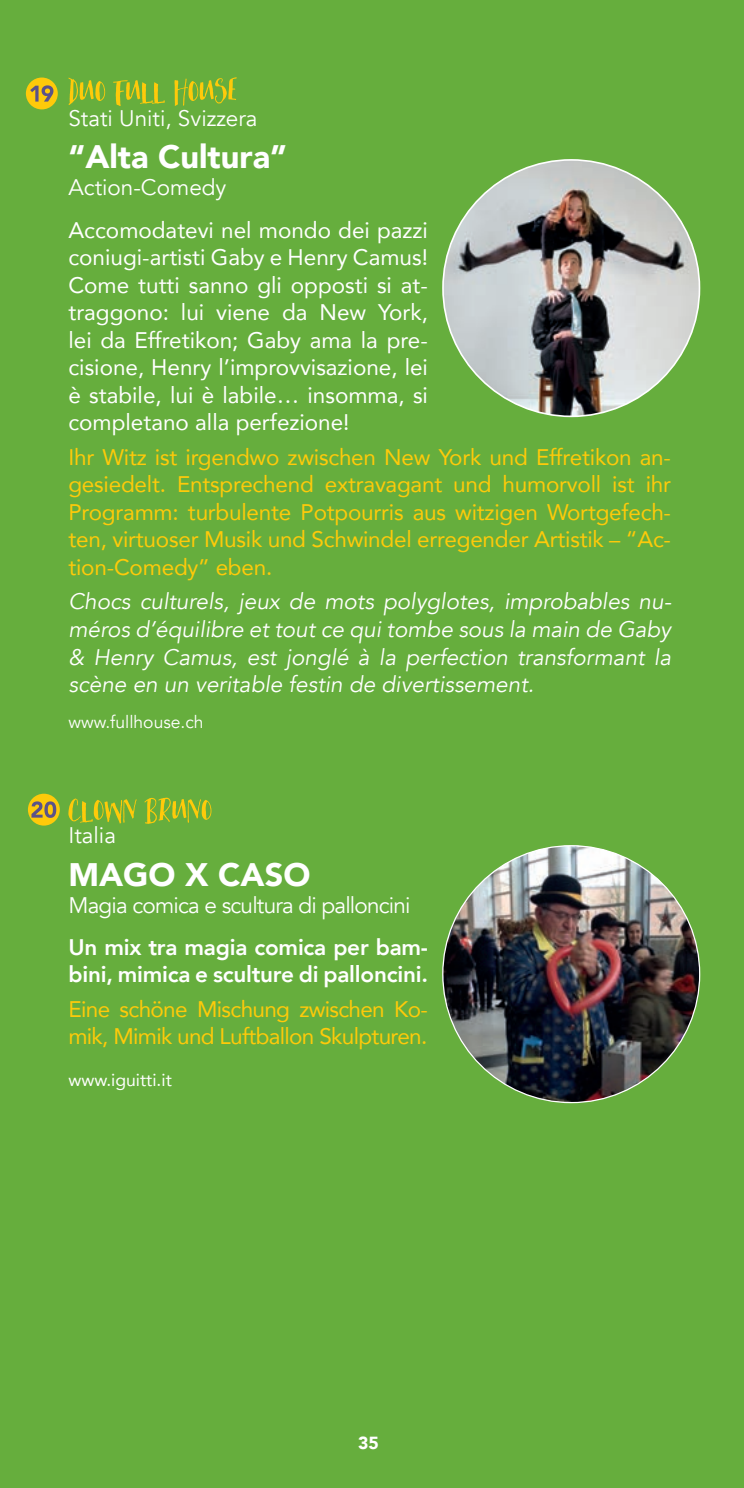
<style>
.page{position:relative;width:744px;height:1488px;background:#fff}
.page>*{position:absolute;margin:0;border:0;box-sizing:border-box;transform-origin:0 0}
.t1{font:900 32.5px "Avenir";color:#fff}
.t2{font:22.5px/27.5px "Avenir";letter-spacing:-.03em;color:#feca0a;text-align:justify}
.t3{font:22.5px/27.5px "Avenir";color:#fff;text-align:justify}
.t4{font:italic 22.5px/27.5px "Avenir";color:#fff;text-align:justify}
.t5{font:800 22.5px/27px "Avenir";letter-spacing:-.01em;color:#fff}
.t6{font:22.5px "Avenir";color:#fff}
.t7{font:22.5px "Avenir";letter-spacing:-.035em;color:#fff}
.t8{font:17.5px "Avenir";color:#fff}
.t9{font:17.5px "Avenir";color:#fff}
.t10{font:900 17.5px "Avenir";color:#fff}
</style>
<div class="page">
<div style="left:0;top:0;width:744px;height:1487px;background:#66ae3d"></div>
<svg style="left:68px;top:78px;width:37px;height:27px"></svg>
<svg style="left:113px;top:80px;width:52px;height:26px"></svg>
<svg style="left:174px;top:77px;width:63px;height:29px"></svg>
<svg style="left:68px;top:798px;width:69px;height:25px"></svg>
<svg style="left:144px;top:797px;width:67px;height:26px"></svg>
<div style="left:26px;top:77px;width:32px;height:32px;background:#feca0a;border-radius:50%"></div>
<svg style="left:30px;top:85px;width:23px;height:17px"></svg>
<svg style="left:28px;top:793px;width:32px;height:32px"></svg>
<svg style="left:31px;top:801px;width:25px;height:16px"></svg>
<img style="left:443px;top:160px;width:256px;height:256px;border-radius:128px">
<img style="left:443px;top:845px;width:256px;height:257px;border-radius:128px">
<p class="t6" style="left:68px;top:104px;width:191px">Stati Uniti, Svizzera</p>
<h1 class="t1" style="left:68px;top:129px;width:220px">“Alta Cultura”</h1>
<p class="t6" style="left:68px;top:174px;width:159px">Action-Comedy</p>
<p class="t3" style="left:68px;top:215px;width:361px">Accomodatevi nel mondo dei pazzi coniugi-artisti Gaby e Henry Camus!<br>Come tutti sanno gli opposti si at&shy;traggono: lui viene da New York, lei da Effretikon; Gaby ama la pre&shy;cisione, Henry l’improvvisazione, lei è stabile, lui è labile… insomma, si completano alla perfezione!</p>
<p class="t2" style="left:68px;top:442px;width:604px">Ihr Witz ist irgendwo zwischen New York und Effretikon an&shy;gesiedelt. Entsprechend extravagant und humorvoll ist ihr Programm: turbulente Potpourris aus witzigen Wortgefech&shy;ten, virtuoser Musik und Schwindel erregender Artistik – “Ac&shy;tion-Comedy” eben.</p>
<p class="t4" style="left:68px;top:588px;width:604px">Chocs culturels, jeux de mots polyglotes, improbables nu&shy;méros d’équilibre et tout ce qui tombe sous la main de Gaby &amp; Henry Camus, est jonglé à la perfection transformant la scène en un veritable festin de divertissement.</p>
<p class="t8" style="left:68px;top:711px;width:137px">www.fullhouse.ch</p>
<p class="t6" style="left:68px;top:822px;width:49px">Italia</p>
<h1 class="t1" style="left:68px;top:846px;width:243px">MAGO X CASO</h1>
<p class="t7" style="left:68px;top:891px;width:344px">Magia comica e scultura di palloncini</p>
<p class="t5" style="left:68px;top:933px;width:361px">Un mix tra magia comica per bam&shy;bini, mimica e sculture di palloncini.</p>
<p class="t2" style="left:68px;top:994px;width:361px">Eine schöne Mischung zwischen Ko&shy;mik, Mimik und Luftballon Skulpturen.</p>
<p class="t9" style="left:68px;top:1065px;width:105px">www.iguitti.it</p>
<p class="t10" style="left:358px;top:1427px;width:22px">35</p>
</div>
